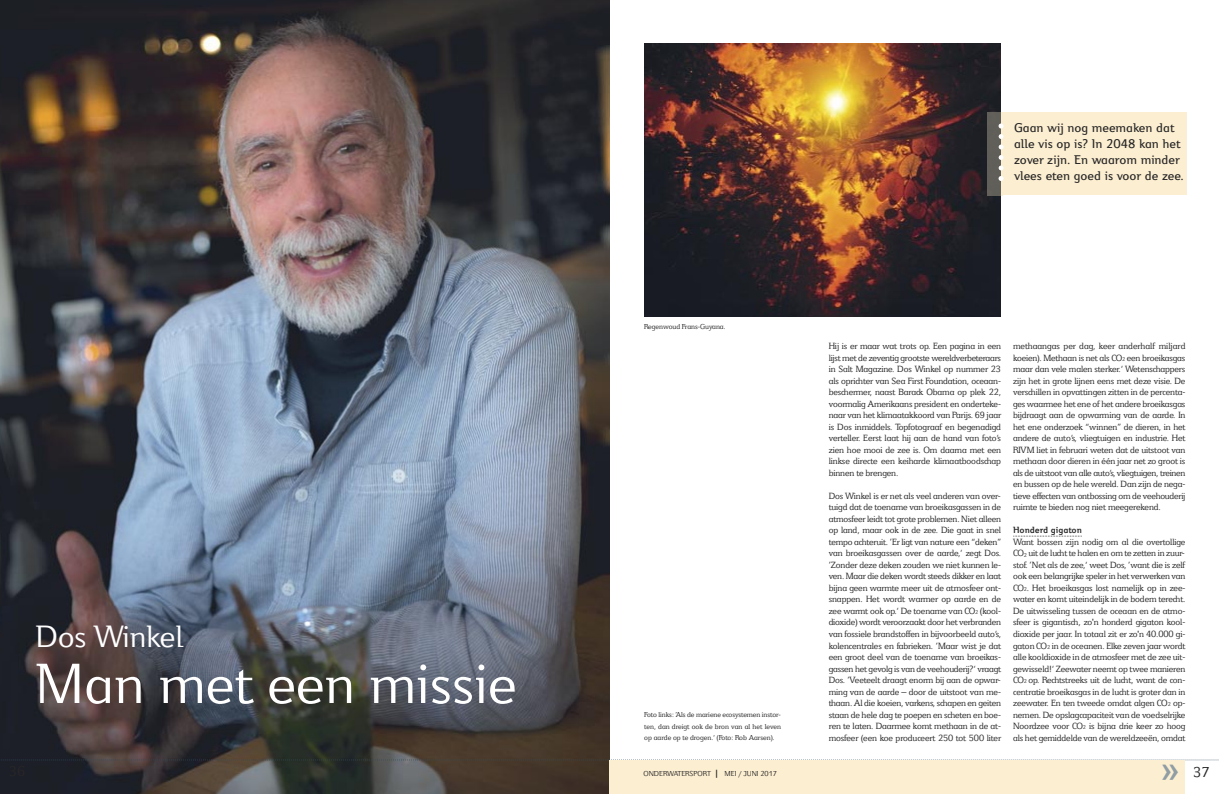
<style>
.page{position:relative;width:1219px;height:794px;background:#fff}
.page>*{position:absolute;margin:0;border:0;box-sizing:border-box;transform-origin:0 0}
.t1{font:62.8px "Jeunesse";letter-spacing:.005em;color:#fff}
.t2{font:500 38px "Jeunesse";color:#909da5}
.t3{font:34.3px "Jeunesse";color:#fff}
.t4{font:16px "Jeunesse Slab";color:#272627}
.t5{font:500 14px/16px "Jeunesse";color:#272627}
.t6{font:10px/11.5px "Jeunesse Slab";letter-spacing:-.01em;color:#272627;text-align:justify}
.t7{font:700 10px "Jeunesse";letter-spacing:-.01em;color:#272627}
.t8{font:8px/11.5px "Jeunesse Slab";color:#272627;text-align:justify}
.t9{font:8px "Jeunesse";color:#272627}
.s1{font-size:6px}
.s2{font-weight:700;font-size:10px}
</style>
<div class="page">
<img style="left:0;top:0;width:609px;height:794px">
<div style="left:1000px;top:113px;width:187px;height:82px;background:#fceed0"></div>
<img style="left:644px;top:43px;width:357px;height:273px">
<svg style="left:0;top:759px;width:1219px;height:1px"></svg>
<div style="left:609px;top:760px;width:576px;height:34px;background:#fceed0"></div>
<svg style="left:1013px;top:536px;width:69px;height:1px"></svg>
<img style="left:987px;top:113px;width:14px;height:82px">
<svg style="left:998px;top:123px;width:5px;height:58px"></svg>
<h3 class="t3" style="left:36px;top:625px;width:149px">Dos Winkel</h3>
<h1 class="t1" style="left:35px;top:664px;width:483px">Man met een missie</h1>
<h3 class="t5" style="left:1014px;top:121px;width:171px">Gaan wij nog meemaken dat alle vis op is? In 2048 kan het zover zijn. En waarom minder vlees eten goed is voor de zee.</h3>
<p class="t8" style="left:644px;top:321px;width:83px">Regenwoud Frans-Guyana.</p>
<p class="t8" style="left:644px;top:709px;width:138px">Foto links: ‘Als de mariene ecosystemen instor&shy;ten, dan dreigt ook de bron van al het leven op aarde op te drogen.’ (Foto: Rob Aarsen).</p>
<p class="t6" style="left:829px;top:341px;width:174px">Hij is er maar wat trots op. Een pagina in een lijst met de zeventig grootste wereldverbeteraars in Salt Magazine. Dos Winkel op nummer 23 als oprichter van Sea First Foundation, oceaan&shy;beschermer, naast Barack Obama op plek 22, voormalig Amerikaans president en onderteke&shy;naar van het klimaatakkoord van Parijs. 69 jaar is Dos inmiddels. Topfotograaf en begenadigd verteller. Eerst laat hij aan de hand van foto’s zien hoe mooi de zee is. Om daarna met een linkse directe een keiharde klimaatboodschap binnen te brengen.</p>
<p class="t6" style="left:829px;top:491px;width:174px">Dos Winkel is er net als veel anderen van over&shy;tuigd dat de toename van broeikasgassen in de atmosfeer leidt tot grote problemen. Niet alleen op land, maar ook in de zee. Die gaat in snel tempo achteruit. ‘Er ligt van nature een “deken” van broeikasgassen over de aarde,’ zegt Dos. ‘Zonder deze deken zouden we niet kunnen le&shy;ven. Maar die deken wordt steeds dikker en laat bijna geen warmte meer uit de atmosfeer ont&shy;snappen. Het wordt warmer op aarde en de zee warmt ook op.’ De toename van CO<span class="s1">2</span> (kool&shy;dioxide) wordt veroorzaakt door het verbranden van fossiele brandstoffen in bijvoorbeeld auto’s, kolencentrales en fabrieken. ‘Maar wist je dat een groot deel van de toename van broeikas&shy;gassen het gevolg is van de veehouderij?’ vraagt Dos. ‘Veeteelt draagt enorm bij aan de opwar&shy;ming van de aarde – door de uitstoot van me&shy;thaan. Al die koeien, varkens, schapen en geiten staan de hele dag te poepen en scheten en boe&shy;ren te laten. Daarmee komt methaan in de at&shy;mosfeer (een koe produceert 250 tot 500 liter</p>
<p class="t6" style="left:1013px;top:341px;width:174px">methaangas per dag, keer anderhalf miljard koeien). Methaan is net als CO<span class="s1">2</span> een broeikasgas maar dan vele malen sterker.’ Wetenschappers zijn het in grote lijnen eens met deze visie. De verschillen in opvattingen zitten in de percenta&shy;ges waarmee het ene of het andere broeikasgas bijdraagt aan de opwarming van de aarde. In het ene onderzoek “winnen” de dieren, in het andere de auto’s, vliegtuigen en industrie. Het RIVM liet in februari weten dat de uitstoot van methaan door dieren in één jaar net zo groot is als de uitstoot van alle auto’s, vliegtuigen, treinen en bussen op de hele wereld. Dan zijn de nega&shy;tieve effecten van ontbossing om de veehouderij ruimte te bieden nog niet meegerekend.</p>
<p class="t7" style="left:1013px;top:527px;width:70px">Honderd gigaton</p>
<p class="t6" style="left:1013px;top:537px;width:174px">Want bossen zijn nodig om al die overtollige CO<span class="s1">2</span> uit de lucht te halen en om te zetten in zuur&shy;stof. ‘Net als de zee,’ weet Dos, ‘want die is zelf ook een belangrijke speler in het verwerken van CO<span class="s1">2</span>. Het broeikasgas lost namelijk op in zee&shy;water en komt uiteindelijk in de bodem terecht.<br>De uitwisseling tussen de oceaan en de atmo&shy;sfeer is gigantisch, zo'n honderd gigaton kool&shy;dioxide per jaar. In totaal zit er zo'n 40.000 gi&shy;gaton CO<span class="s1">2</span> in de oceanen. Elke zeven jaar wordt alle kooldioxide in de atmosfeer met de zee uit&shy;gewisseld!’ Zeewater neemt op twee manieren CO<span class="s1">2</span> op. Rechtstreeks uit de lucht, want de con&shy;centratie broeikasgas in de lucht is groter dan in zeewater. En ten tweede omdat algen CO<span class="s1">2</span> op&shy;nemen. De opslagcapaciteit van de voedselrijke Noordzee voor CO<span class="s1">2</span> is bijna drie keer zo hoog als het gemiddelde van de wereldzeeën, omdat</p>
<p class="t9" style="left:643px;top:771px;width:135px">ONDERWATERSPORT <span class="s2">|</span> MEI / JUNI 2017</p>
<h2 class="t2" style="left:1161px;top:757px;width:21px">»</h2>
<h3 class="t4" style="left:1193px;top:766px;width:18px">37</h3>
</div>
